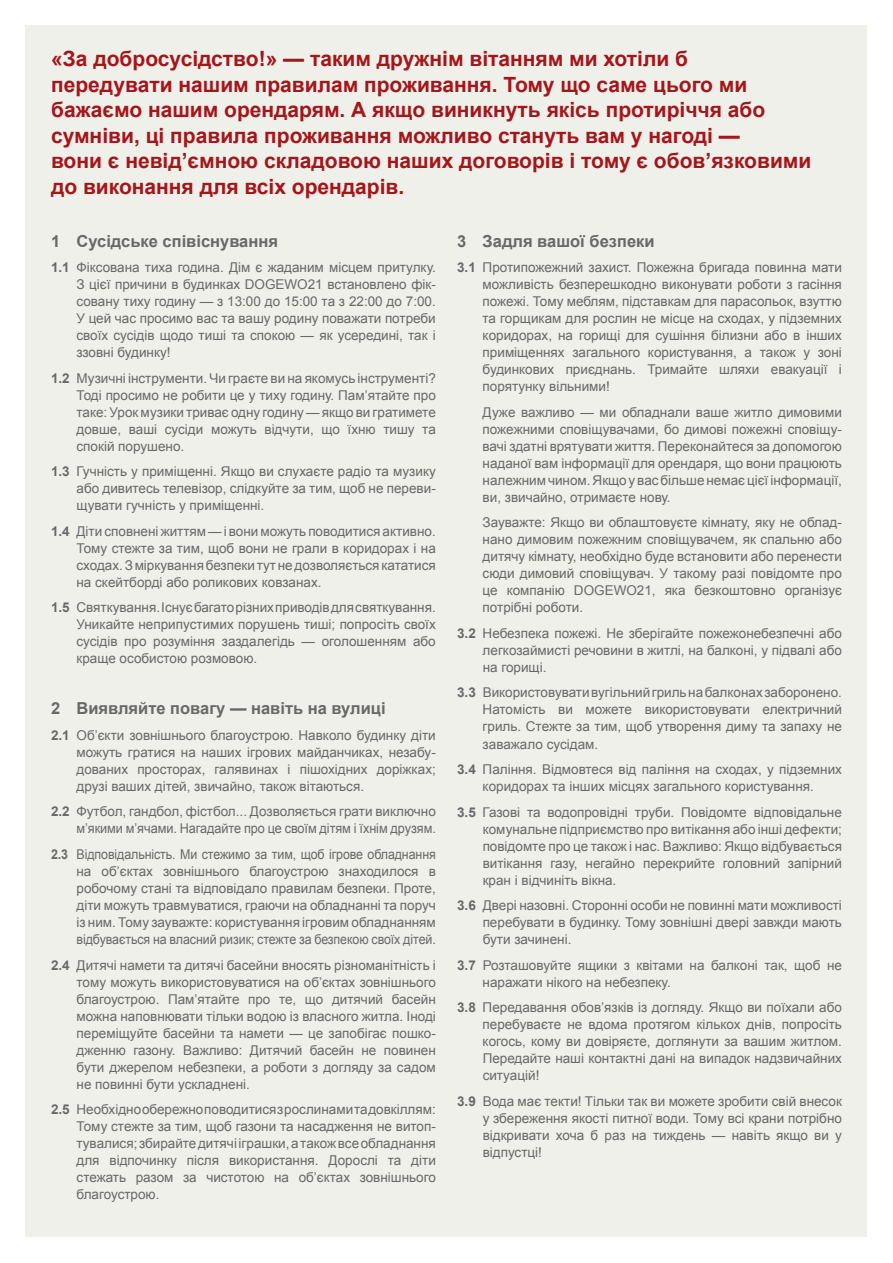
<style>
.page{position:relative;width:893px;height:1263px;background:#fff}
.page>*{position:absolute;margin:0;border:0;box-sizing:border-box;transform-origin:0 0}
.t1{font:700 21px/25.5px "Arial";color:#a4161b}
.t2{font:700 16.5px "Arial";color:#686868}
.t3{font:13.5px/17px "Arial";color:#686868;text-align:justify}
.t4{font:13.5px/17px "Arial";color:#686868;text-align:justify;scale:.92 1}
.s1{font-weight:700}
</style>
<div class="page">
<div style="left:26px;top:26px;width:841px;height:1211px;background:#f0f0ea"></div>
<p class="t1" style="left:51px;top:47px;width:762px">«За добросусідство!» — таким дружнім вітанням ми хотіли б передувати нашим правилам проживання. Тому що саме цього ми бажаємо нашим орендарям. А якщо виникнуть якісь протиріччя або сумніви, ці правила проживання можливо стануть вам у нагоді —<br>вони є невід’ємною складовою наших договорів і тому є обов’язковими до виконання для всіх орендарів.</p>
<p class="t2" style="left:51px;top:230px;width:228px">1 Сусідське співіснування</p>
<p class="t3" style="left:77px;top:259px;width:361px;text-indent:-25px"><span class="s1">1.1</span> Фіксована тиха година. Дім є жаданим місцем притулку.<br>З цієї причини в будинках DOGEWO21 встановлено фік&shy;совану тиху годину — з 13:00 до 15:00 та з 22:00 до 7:00.<br>У цей час просимо вас та вашу родину поважати потреби своїх сусідів щодо тиші та спокою — як усередині, так і ззовні будинку!</p>
<p class="t3" style="left:77px;top:370px;width:361px;text-indent:-25px"><span class="s1">1.2</span> Музичні інструменти. Чи граєте ви на якомусь інструменті?<br>Тоді просимо не робити це у тиху годину. Пам’ятайте про таке: Урок музики триває одну годину — якщо ви гратимете довше, ваші сусіди можуть відчути, що їхню тишу та спокій порушено.</p>
<p class="t3" style="left:77px;top:463px;width:361px;text-indent:-25px"><span class="s1">1.3</span> Гучність у приміщенні. Якщо ви слухаєте радіо та музику або дивитесь телевізор, слідкуйте за тим, щоб не переви&shy;щувати гучність у приміщенні.</p>
<p class="t3" style="left:77px;top:523px;width:361px;text-indent:-26px"><span class="s1">1.4</span> Діти сповненіжиттям—і вониможуть поводитися активно.<br>Тому стежте за тим, щоб вони не грали в коридорах і на сходах.Зміркуваннябезпекитутнедозволяєтьсякататися на скейтборді або роликових ковзанах.</p>
<p class="t3" style="left:76px;top:599px;width:361px;text-indent:-25px"><span class="s1">1.5</span> Святкування.Існуєбагаторізнихприводівдлясвяткування.<br>Уникайте неприпустимих порушень тиші; попросіть своїх сусідів про розуміння заздалегідь — оголошенням або краще особистою розмовою.</p>
<p class="t2" style="left:51px;top:698px;width:336px">2 Виявляйте повагу — навіть на вулиці</p>
<p class="t3" style="left:77px;top:727px;width:361px;text-indent:-25px"><span class="s1">2.1</span> Об’єкти зовнішнього благоустрою. Навколо будинку діти можуть гратися на наших ігрових майданчиках, незабу&shy;дованих просторах, галявинах і пішохідних доріжках; друзі ваших дітей, звичайно, також вітаються.</p>
<p class="t3" style="left:51px;top:803px;width:386px;text-align:right"><span class="s1">2.2</span> Футбол, гандбол, фістбол... Дозволяється грати виключно м’якими м’ячами. Нагадайте про це своїм дітям і їхнім друзям.</p>
<p class="t4" style="left:77px;top:846px;width:392px;text-indent:-26px"><span class="s1">2.3</span> Відповідальність. Ми стежимо за тим, щоб ігрове обладнання на об’єктах зовнішнього благоустрою знаходилося в робочому стані та відповідало правилам безпеки. Проте, діти можуть травмуватися, граючи на обладнанні та поруч із ним. Тому зауважте: користування ігровим обладнанням відбувається на власний ризик; стежте за безпекою своїх дітей.</p>
<p class="t3" style="left:77px;top:956px;width:361px;text-indent:-26px"><span class="s1">2.4</span> Дитячі намети та дитячі басейни вносять різноманітність і тому можуть використовуватися на об’єктах зовнішнього благоустрою. Пам’ятайте про те, що дитячий басейн можна наповнювати тільки водою із власного житла. Іноді переміщуйте басейни та намети — це запобігає пошко&shy;дженню газону. Важливо: Дитячий басейн не повинен бути джерелом небезпеки, а роботи з догляду за садом не повинні бути ускладнені.</p>
<p class="t3" style="left:77px;top:1101px;width:361px;text-indent:-26px"><span class="s1">2.5</span> Необхіднообережноповодитисязрослинамитадовкіллям:<br>Тому стежте за тим, щоб газони та насадження не витоп&shy;тувалися; збирайтедитячі іграшки,атакожвсеобладнання для відпочинку після використання. Дорослі та діти стежать разом за чистотою на об’єктах зовнішнього благоустрою.</p>
<p class="t2" style="left:457px;top:230px;width:199px">3 Задля вашої безпеки</p>
<p class="t3" style="left:483px;top:259px;width:361px;text-indent:-25px"><span class="s1">3.1</span> Протипожежний захист. Пожежна бригада повинна мати можливість безперешкодно виконувати роботи з гасіння пожежі. Тому меблям, підставкам для парасольок, взуттю та горщикам для рослин не місце на сходах, у підземних коридорах, на горищі для сушіння білизни або в інших приміщеннях загального користування, а також у зоні будинкових приєднань. Тримайте шляхи евакуації і порятунку вільними!</p>
<p class="t3" style="left:483px;top:404px;width:361px">Дуже важливо — ми обладнали ваше житло димовими пожежними сповіщувачами, бо димові пожежні сповіщу&shy;вачі здатні врятувати життя. Переконайтеся за допомогою наданої вам інформації для орендаря, що вони працюють належнимчином.Якщо у васбільше немає цієї інформації, ви, звичайно, отримаєте нову.</p>
<p class="t3" style="left:483px;top:514px;width:361px">Зауважте: Якщо ви облаштовуєте кімнату, яку не облад&shy;нано димовим пожежним сповіщувачем, як спальню або дитячу кімнату, необхідно буде встановити або перенести сюди димовий сповіщувач. У такому разі повідомте про це компанію DOGEWO21, яка безкоштовно організує потрібні роботи.</p>
<p class="t3" style="left:483px;top:625px;width:361px;text-indent:-26px"><span class="s1">3.2</span> Небезпека пожежі. Не зберігайте пожежонебезпечні або легкозаймисті речовини в житлі, на балконі, у підвалі або на горищі.</p>
<p class="t3" style="left:483px;top:684px;width:361px;text-indent:-25px"><span class="s1">3.3</span> Використовувативугільнийгрильнабалконахзаборонено.<br>Натомість ви можете використовувати електричний гриль. Стежте за тим, щоб утворення диму та запаху не заважало сусідам.</p>
<p class="t3" style="left:457px;top:761px;width:386px;text-align:center"><span class="s1">3.4</span> Паління. Відмовтеся від паління на сходах, у підземних коридорах та інших місцях загального користування.</p>
<p class="t3" style="left:483px;top:803px;width:361px;text-indent:-26px"><span class="s1">3.5</span> Газові та водопровідні труби. Повідомте відповідальне комунальне підприємство про витікання або інші дефекти; повідомте про це також і нас. Важливо: Якщо відбувається витікання газу, негайно перекрийте головний запірний кран і відчиніть вікна.</p>
<p class="t3" style="left:483px;top:897px;width:361px;text-indent:-26px"><span class="s1">3.6</span> Двері назовні. Сторонні особи не повинні мати можливості перебувати в будинку. Тому зовнішні двері завжди мають бути зачинені.</p>
<p class="t3" style="left:483px;top:956px;width:361px;text-indent:-25px"><span class="s1">3.7</span> Розташовуйте ящики з квітами на балконі так, щоб не наражати нікого на небезпеку.</p>
<p class="t3" style="left:483px;top:999px;width:361px;text-indent:-25px"><span class="s1">3.8</span> Передавання обов’язків із догляду. Якщо ви поїхали або перебуваєте не вдома протягом кількох днів, попросіть когось, кому ви довіряєте, доглянути за вашим житлом.<br>Передайте наші контактні дані на випадок надзвичайних ситуацій!</p>
<p class="t3" style="left:483px;top:1093px;width:361px;text-indent:-26px"><span class="s1">3.9</span> Вода має текти! Тільки так ви можете зробити свій внесок у збереження якості питної води. Тому всі крани потрібно відкривати хоча б раз на тиждень — навіть якщо ви у відпустці!</p>
</div>
